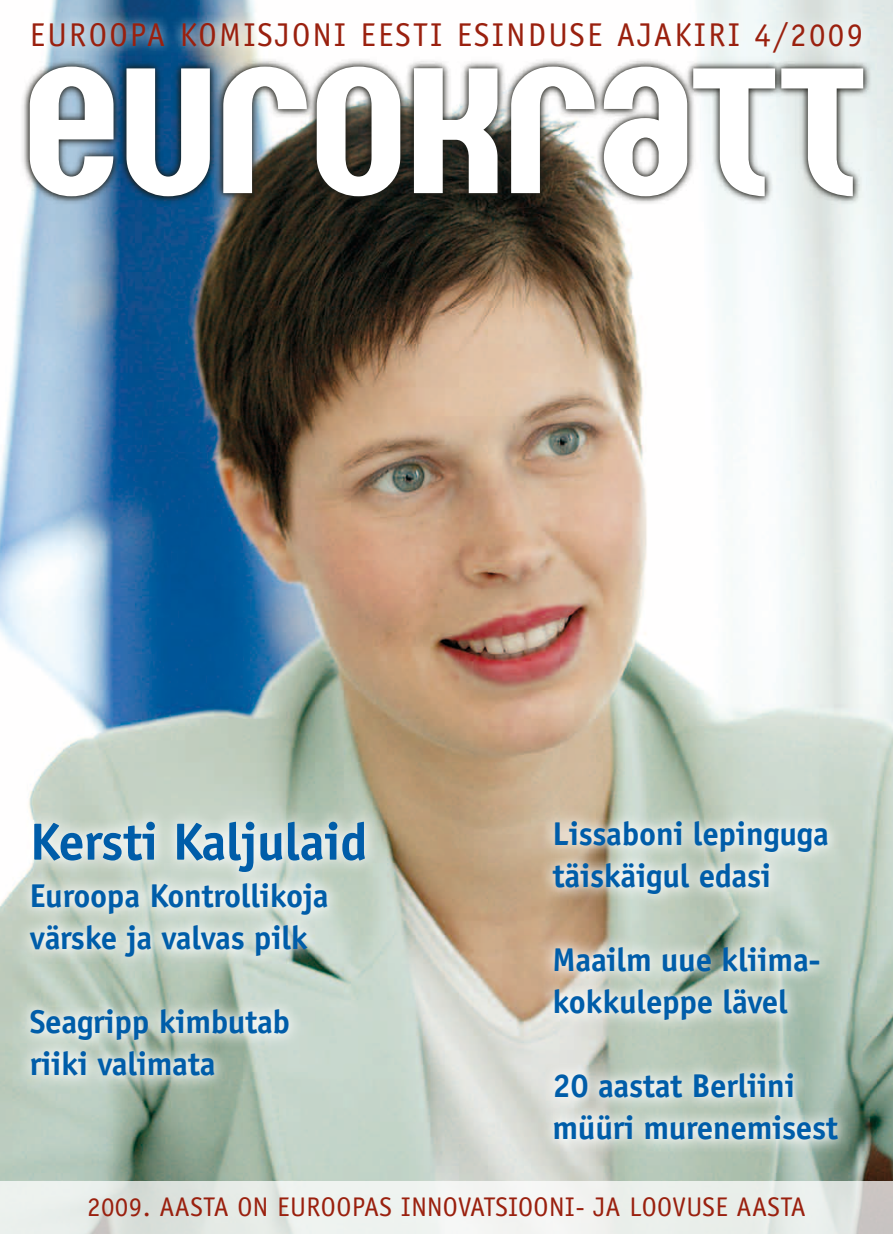
<style>
.page{position:relative;width:893px;height:1234px;background:#fff}
.page>*{position:absolute;margin:0;border:0;box-sizing:border-box;transform-origin:0 0}
.t1{font:700 52.35px "Officina Sans";letter-spacing:-.01em;color:#005da9}
.t2{font:700 33px/42px "Officina Sans";letter-spacing:-.01em;color:#005da9}
.t3{font:33px "Officina Sans";letter-spacing:.07em;color:#9a200e}
.t4{font:27px "Officina Sans";letter-spacing:.015em;color:#9a200e}
</style>
<div class="page">
<img style="left:0;top:0;width:893px;height:1180px">
<svg style="left:20px;top:57px;width:852px;height:148px"></svg>
<div style="left:24px;top:61px;width:845px;height:140px;background:#1d1d17;opacity:.75"></div>
<svg style="left:30px;top:67px;width:833px;height:129px"></svg>
<div style="left:21px;top:10px;width:850px;height:52px;background:#fff;opacity:.95"></div>
<div style="left:12px;top:865px;width:328px;height:223px;background:#fff;opacity:.92"></div>
<div style="left:535px;top:803px;width:315px;height:349px;background:#fff;opacity:.92"></div>
<svg style="left:0;top:1180px;width:893px;height:53px;fill:#ebf0ec"></svg>
<div style="left:17px;top:803px;width:362px;height:81px;background:#fff;opacity:.92"></div>
<p class="t3" style="left:30px;top:15px;width:835px">EUROOPA KOMISJONI EESTI ESINDUSE AJAKIRI 4/2009</p>
<h1 class="t1" style="left:30px;top:809px;width:339px">Kersti Kaljulaid</h1>
<p class="t2" style="left:30px;top:874px;width:301px">Euroopa Kontrollikoja värske ja valvas pilk</p>
<p class="t2" style="left:30px;top:1000px;width:262px">Seagripp kimbutab riiki valimata</p>
<p class="t2" style="left:553px;top:812px;width:278px">Lissaboni lepinguga täiskäigul edasi</p>
<p class="t2" style="left:553px;top:938px;width:270px">Maailm uue kliima&shy;kokkuleppe lävel</p>
<p class="t2" style="left:553px;top:1064px;width:287px">20 aastat Berliini müüri murenemisest</p>
<p class="t4" style="left:87px;top:1190px;width:87px">2009. AASTA</p>
<p class="t4" style="left:237px;top:1190px;width:68px">ON EUROOPAS</p>
<p class="t4" style="left:401px;top:1190px;width:15px">INNO</p>
<p class="t4" style="left:458px;top:1190px;width:26px">VATSIOONI</p>
<p class="t4" style="left:575px;top:1190px;width:176px">- JA LOOVUS E AASTA</p>
</div>
